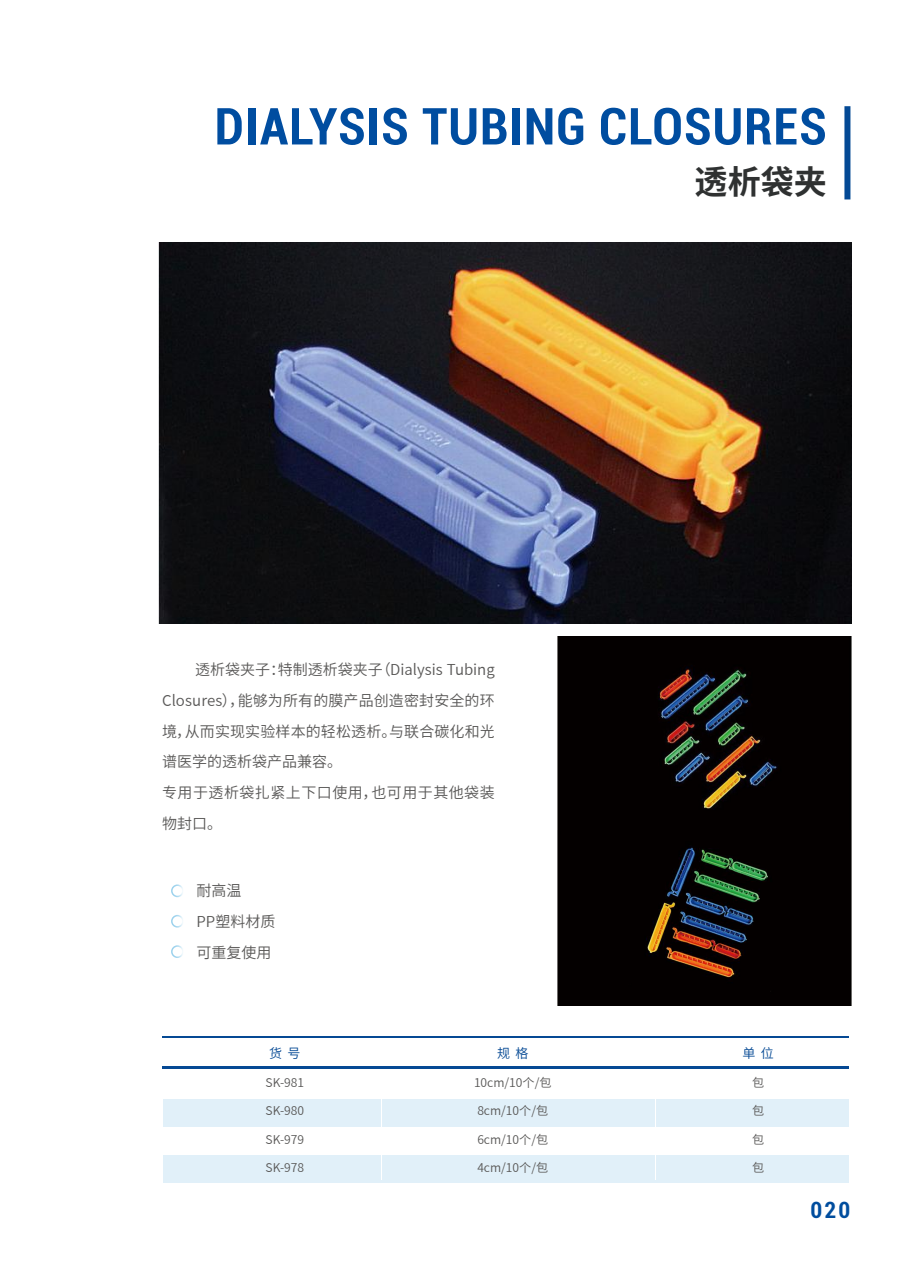
<style>
.page{position:relative;width:919px;height:1262px;background:#fff}
.page>*{position:absolute;margin:0;border:0;box-sizing:border-box;transform-origin:0 0}
.t1{font:700 condensed 51px "Roboto";letter-spacing:.02em;color:#004da0}
.t2{font:700 33px "Source Han Sans CN";color:#2f3131}
.t3{font:700 condensed 22.5px "Roboto";color:#004d9e}
.t4{font:15px/30.6px "Source Han Sans CN";letter-spacing:.01em;color:#595857}
.t5{font:13.05px "Source Han Sans CN";color:#054994}
.t6{font:12.15px "Source Han Sans CN";color:#595857}
</style>
<div class="page">
<div style="left:844px;top:106px;width:6px;height:93px;background:#034995"></div>
<img style="left:557px;top:829px;width:294px;height:176px">
<hr style="left:163px;top:1036px;width:686px;height:1px;background:#054994">
<hr style="left:163px;top:1065px;width:686px;height:3px;background:#054994">
<div style="left:163px;top:1099px;width:686px;height:28px;background:#e1f0f9"></div>
<div style="left:163px;top:1154px;width:686px;height:28px;background:#e1f0f9"></div>
<hr style="left:381px;top:1082px;width:1px;height:97px;background:#fff">
<hr style="left:655px;top:1082px;width:1px;height:97px;background:#fff">
<img style="left:159px;top:243px;width:692px;height:380px">
<img style="left:557px;top:636px;width:294px;height:193px">
<div style="left:171px;top:914px;width:13px;height:13px;border:2px solid #fff;border-radius:50%"></div>
<div style="left:171px;top:884px;width:13px;height:13px;border:2px solid #fff;border-radius:50%"></div>
<div style="left:171px;top:945px;width:13px;height:13px;border:2px solid #fff;border-radius:50%"></div>
<h1 class="t1" style="left:214px;top:91px;width:613px">DIALYSIS TUBING CLOSURES</h1>
<h2 class="t2" style="left:694px;top:163px;width:133px">透析袋夹</h2>
<p class="t4" style="left:162px;top:655px;width:334px;text-indent:33px">透析袋夹子：特制透析袋夹子（Dialysis Tubing<br>Closures），能够为所有的膜产品创造密封安全的环境，从而实现实验样本的轻松透析。与联合碳化和光谱医学的透析袋产品兼容。<br>专用于透析袋扎紧上下口使用，也可用于其他袋装物封口。</p>
<p class="t4" style="left:196px;top:875px;width:80px">耐高温<br>PP塑料材质可重复使用</p>
<p class="t5" style="left:269px;top:1046px;width:33px">货号</p>
<p class="t6" style="left:265px;top:1075px;width:40px">SK-981</p>
<p class="t6" style="left:265px;top:1104px;width:40px">SK-980</p>
<p class="t6" style="left:265px;top:1132px;width:40px">SK-979</p>
<p class="t6" style="left:265px;top:1160px;width:40px">SK-978</p>
<p class="t5" style="left:497px;top:1046px;width:33px">规格</p>
<p class="t6" style="left:474px;top:1075px;width:79px">10cm/10个/包</p>
<p class="t6" style="left:477px;top:1104px;width:72px">8cm/10个/包</p>
<p class="t6" style="left:477px;top:1132px;width:72px">6cm/10个/包</p>
<p class="t6" style="left:477px;top:1160px;width:72px">4cm/10个/包</p>
<p class="t5" style="left:742px;top:1046px;width:33px">单位</p>
<p class="t6" style="left:752px;top:1075px;width:14px">包</p>
<p class="t6" style="left:752px;top:1104px;width:14px">包</p>
<p class="t6" style="left:752px;top:1132px;width:14px">包</p>
<p class="t6" style="left:752px;top:1160px;width:14px">包</p>
<h3 class="t3" style="left:810px;top:1194px;width:41px">020</h3>
</div>
